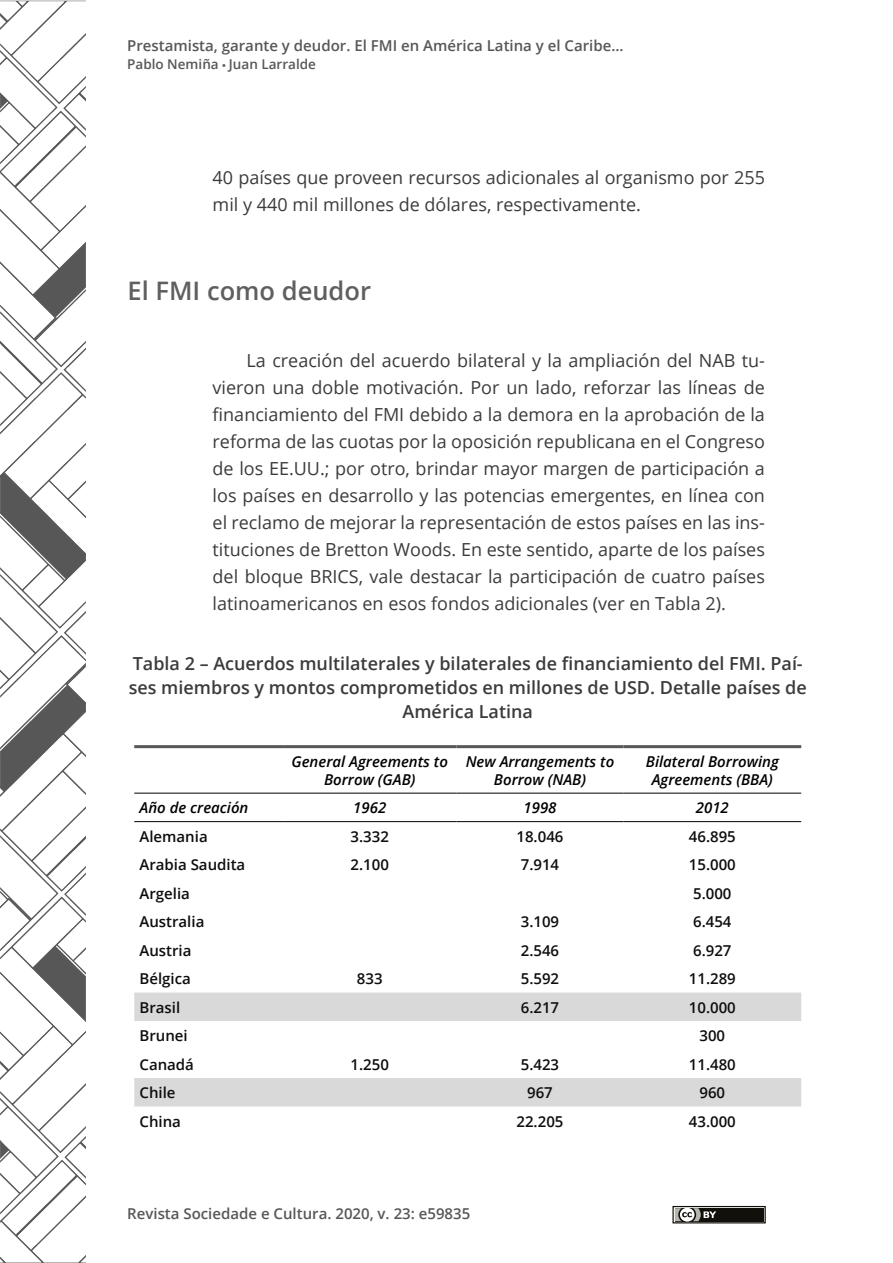
<style>
.page{position:relative;width:893px;height:1263px;background:#fff}
.page>*{position:absolute;margin:0;border:0;box-sizing:border-box;transform-origin:0 0}
.t1{font:600 25.5px "Open Sans";color:#5f5f5f}
.t2{font:18px/27px "Open Sans";color:#3c3b3b}
.t3{font:600 18px/24px "Open Sans";color:#3c3b3b;text-align:center}
.t4{font:600 15px "Open Sans";color:#0d0d0d}
.t5{font:italic 600 15px/18px "Open Sans";color:#000;text-align:center}
.t6{font:600 15px "Open Sans";color:#575757}
.t7{font:600 13.5px "Open Sans";color:#575757}
.s1{font-family:"Myriad Pro";font-weight:400}
</style>
<div class="page">
<img style="left:0;top:0;width:85px;height:1263px">
<div style="left:673px;top:1206px;width:92px;height:17px;background:#12100b"></div>
<div style="left:672px;top:1206px;width:94px;height:17px;border:1px solid #12100b"></div>
<svg style="left:672px;top:1206px;width:44px;height:18px"></svg>
<svg style="left:134px;top:992px;width:667px;height:114px"></svg>
<hr style="left:134px;top:793px;width:149px;height:1px;background:#000">
<hr style="left:283px;top:793px;width:173px;height:1px;background:#000">
<hr style="left:456px;top:793px;width:167px;height:1px;background:#000">
<hr style="left:623px;top:793px;width:178px;height:1px;background:#000">
<hr style="left:134px;top:821px;width:149px;height:1px;background:#000">
<hr style="left:283px;top:821px;width:173px;height:1px;background:#000">
<hr style="left:456px;top:821px;width:167px;height:1px;background:#000">
<hr style="left:623px;top:821px;width:178px;height:1px;background:#000">
<hr style="left:134px;top:745px;width:149px;height:3px;background:#575757">
<hr style="left:283px;top:745px;width:173px;height:3px;background:#575757">
<hr style="left:456px;top:745px;width:167px;height:3px;background:#575757">
<hr style="left:623px;top:745px;width:178px;height:3px;background:#575757">
<p class="t6" style="left:127px;top:35px;width:498px">Prestamista, garante y deudor. El FMI en América Latina y el Caribe...</p>
<p class="t7" style="left:127px;top:55px;width:190px">Pablo Nemiña <span class="s1">•</span> Juan Larralde</p>
<p class="t2" style="left:213px;top:163px;width:554px">40 países que proveen recursos adicionales al organismo por 255 mil y 440 mil millones de dólares, respectivamente.</p>
<h1 class="t1" style="left:128px;top:274px;width:245px">El FMI como deudor</h1>
<p class="t2" style="left:213px;top:346px;width:554px;text-align:justify;text-indent:34px">La creación del acuerdo bilateral y la ampliación del NAB tu&shy;vieron una doble motivación. Por un lado, reforzar las líneas de financiamiento del FMI debido a la demora en la aprobación de la reforma de las cuotas por la oposición republicana en el Congreso de los EE.UU.; por otro, brindar mayor margen de participación a los países en desarrollo y las potencias emergentes, en línea con el reclamo de mejorar la representación de estos países en las ins&shy;tituciones de Bretton Woods. En este sentido, aparte de los países del bloque BRICS, vale destacar la participación de cuatro países latinoamericanos en esos fondos adicionales (ver en Tabla 2).</p>
<p class="t3" style="left:129px;top:651px;width:680px">Tabla 2 – Acuerdos multilaterales y bilaterales de financiamiento del FMI. Paí&shy;ses miembros y montos comprometidos en millones de USD. Detalle países de<br>América Latina</p>
<p class="t5" style="left:292px;top:752px;width:158px">General Agreements to<br>Borrow (GAB)</p>
<p class="t5" style="left:466px;top:752px;width:150px">New Arrangements to<br>Borrow (NAB)</p>
<p class="t5" style="left:646px;top:752px;width:134px">Bilateral Borrowing<br>Agreements (BBA)</p>
<p class="t5" style="left:140px;top:798px;width:110px">Año de creación</p>
<p class="t5" style="left:353px;top:798px;width:35px">1962</p>
<p class="t5" style="left:523px;top:798px;width:35px">1998</p>
<p class="t5" style="left:696px;top:798px;width:35px">2012</p>
<p class="t4" style="left:140px;top:826px;width:70px">Alemania</p>
<p class="t4" style="left:351px;top:826px;width:40px">3.332</p>
<p class="t4" style="left:516px;top:826px;width:48px">18.046</p>
<p class="t4" style="left:689px;top:826px;width:48px">46.895</p>
<p class="t4" style="left:140px;top:854px;width:107px">Arabia Saudita</p>
<p class="t4" style="left:351px;top:854px;width:40px">2.100</p>
<p class="t4" style="left:521px;top:854px;width:40px">7.914</p>
<p class="t4" style="left:689px;top:854px;width:48px">15.000</p>
<p class="t4" style="left:140px;top:883px;width:52px">Argelia</p>
<p class="t4" style="left:693px;top:883px;width:40px">5.000</p>
<p class="t4" style="left:140px;top:911px;width:66px">Australia</p>
<p class="t4" style="left:521px;top:911px;width:40px">3.109</p>
<p class="t4" style="left:693px;top:911px;width:40px">6.454</p>
<p class="t4" style="left:140px;top:940px;width:53px">Austria</p>
<p class="t4" style="left:521px;top:940px;width:40px">2.546</p>
<p class="t4" style="left:693px;top:940px;width:40px">6.927</p>
<p class="t4" style="left:140px;top:968px;width:53px">Bélgica</p>
<p class="t4" style="left:357px;top:968px;width:27px">833</p>
<p class="t4" style="left:521px;top:968px;width:40px">5.592</p>
<p class="t4" style="left:689px;top:968px;width:48px">11.289</p>
<p class="t4" style="left:140px;top:997px;width:42px">Brasil</p>
<p class="t4" style="left:521px;top:997px;width:40px">6.217</p>
<p class="t4" style="left:689px;top:997px;width:48px">10.000</p>
<p class="t4" style="left:140px;top:1025px;width:50px">Brunei</p>
<p class="t4" style="left:699px;top:1025px;width:27px">300</p>
<p class="t4" style="left:140px;top:1054px;width:56px">Canadá</p>
<p class="t4" style="left:351px;top:1054px;width:40px">1.250</p>
<p class="t4" style="left:521px;top:1054px;width:40px">5.423</p>
<p class="t4" style="left:689px;top:1054px;width:48px">11.480</p>
<p class="t4" style="left:140px;top:1082px;width:38px">Chile</p>
<p class="t4" style="left:527px;top:1082px;width:27px">967</p>
<p class="t4" style="left:699px;top:1082px;width:27px">960</p>
<p class="t4" style="left:140px;top:1111px;width:43px">China</p>
<p class="t4" style="left:516px;top:1111px;width:48px">22.205</p>
<p class="t4" style="left:689px;top:1111px;width:48px">43.000</p>
<p class="t6" style="left:127px;top:1203px;width:345px">Revista Sociedade e Cultura. 2020, v. 23: e59835</p>
</div>
